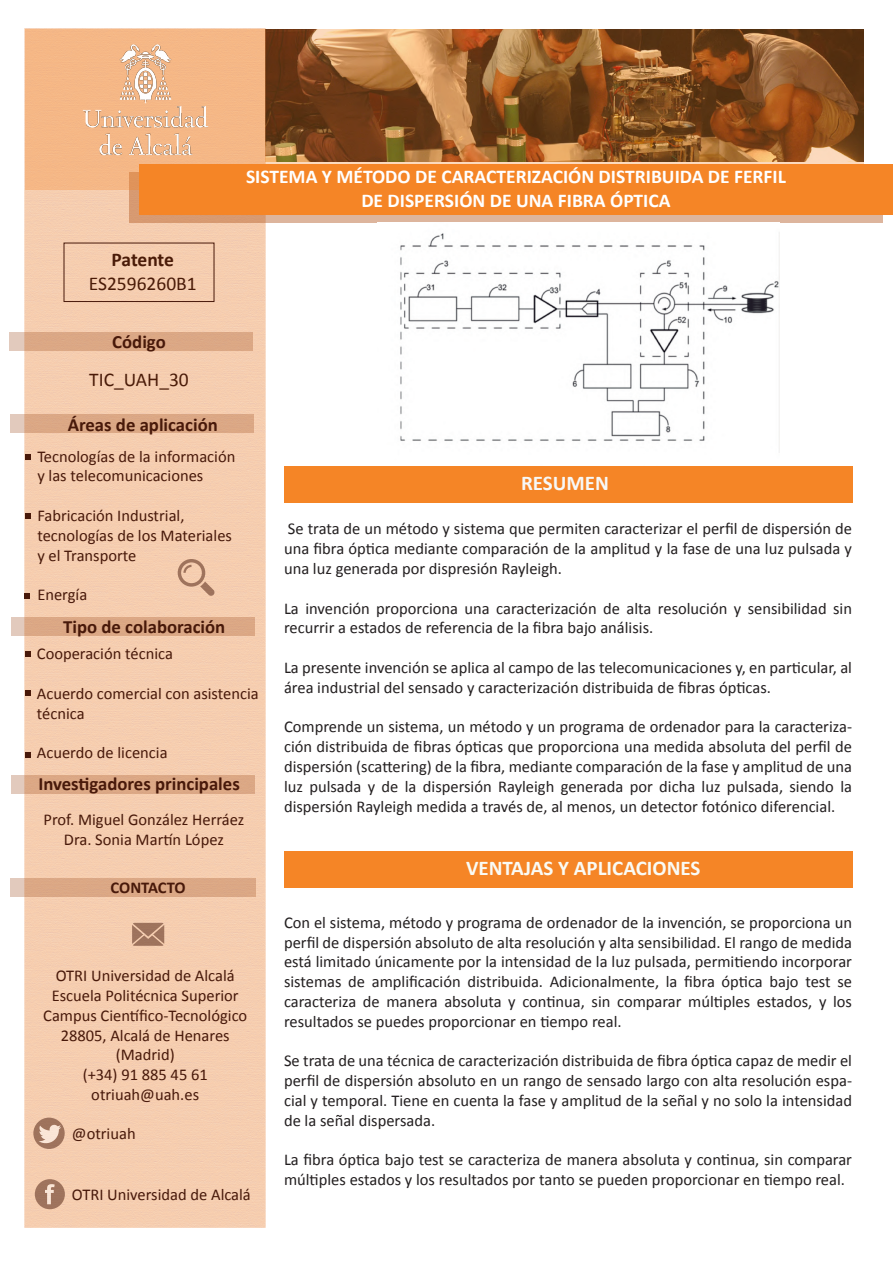
<style>
.page{position:relative;width:893px;height:1263px;background:#fff}
.page>*{position:absolute;margin:0;border:0;box-sizing:border-box;transform-origin:0 0}
.t1{font:700 21px "Calibri";color:#fafbf5}
.t2{font:700 21px "Calibri";color:#f7f8f7}
.t3{font:700 19.5px/23.4px "Calibri";color:#fff;text-align:center}
.t4{font:19.5px "Calibri";color:#4a1b08}
.t5{font:700 19.5px "Calibri";letter-spacing:-.01em;color:#4a1b08}
.t6{font:700 18.75px "Calibri";color:#48190a}
.t7{font:16.5px/19.8px "Calibri";color:#231f20;text-align:justify}
.t8{font:16.5px/19.8px "Calibri";color:#48190a}
.t9{font:700 16.5px "Calibri";letter-spacing:-.005em;color:#48190a}
</style>
<div class="page">
<img style="left:10px;top:28px;width:310px;height:1200px">
<svg style="left:178px;top:559px;width:36px;height:37px"></svg>
<svg style="left:132px;top:923px;width:32px;height:23px"></svg>
<svg style="left:33px;top:1117px;width:32px;height:32px"></svg>
<svg style="left:39px;top:1124px;width:22px;height:19px"></svg>
<div style="left:35px;top:1179px;width:30px;height:30px;background:#9e735d;border-radius:50%"></div>
<svg style="left:45px;top:1184px;width:10px;height:20px"></svg>
<svg style="left:129px;top:189px;width:753px;height:33px;background:#deaa86"></svg>
<svg style="left:25px;top:29px;width:838px;height:160px;background:#9f693b"></svg>
<div style="left:139px;top:164px;width:754px;height:50px;background:#f58526"></div>
<div style="left:284px;top:851px;width:568px;height:36px;background:#f58526"></div>
<div style="left:284px;top:466px;width:568px;height:36px;background:#f58526"></div>
<div style="left:64px;top:243px;width:150px;height:59px;border:1px solid #48190a"></div>
<div style="left:10px;top:878px;width:245px;height:18px;background:#dca785"></div>
<div style="left:11px;top:775px;width:243px;height:19px;background:#dca785"></div>
<div style="left:11px;top:414px;width:243px;height:19px;background:#dba785"></div>
<div style="left:9px;top:332px;width:243px;height:19px;background:#dca785"></div>
<svg style="left:25px;top:454px;width:6px;height:6px"></svg>
<svg style="left:25px;top:652px;width:5px;height:5px"></svg>
<svg style="left:26px;top:752px;width:5px;height:5px"></svg>
<svg style="left:26px;top:691px;width:5px;height:5px"></svg>
<svg style="left:25px;top:513px;width:6px;height:6px"></svg>
<svg style="left:25px;top:593px;width:5px;height:5px"></svg>
<img style="left:400px;top:233px;width:379px;height:208px">
<img style="left:72px;top:36px;width:146px;height:131px">
<div style="left:11px;top:617px;width:243px;height:18px;background:#dca785"></div>
<p class="t5" style="left:112px;top:247px;width:64px">Patente</p>
<p class="t4" style="left:89px;top:271px;width:109px">ES2596260B1</p>
<p class="t6" style="left:112px;top:330px;width:55px">Código</p>
<p class="t4" style="left:89px;top:368px;width:101px">TIC_UAH_30</p>
<p class="t6" style="left:68px;top:413px;width:152px">Áreas de aplicación</p>
<p class="t3" style="left:246px;top:165px;width:541px">SISTEMA Y MÉTODO DE CARACTERIZACIÓN DISTRIBUIDA DE FERFIL<br>DE DISPERSIÓN DE UNA FIBRA ÓPTICA</p>
<p class="t8" style="left:37px;top:446px;width:199px">Tecnologías de la información y las telecomunicaciones</p>
<p class="t8" style="left:37px;top:506px;width:196px">Fabricación Industrial, tecnologías de los Materiales y el Transporte</p>
<p class="t8" style="left:37px;top:585px;width:51px">Energía</p>
<p class="t6" style="left:63px;top:614px;width:164px">Tipo de colaboración</p>
<p class="t8" style="left:37px;top:644px;width:137px">Cooperación técnica</p>
<p class="t8" style="left:37px;top:683px;width:223px">Acuerdo comercial con asistencia técnica</p>
<p class="t8" style="left:37px;top:743px;width:132px">Acuerdo de licencia</p>
<p class="t6" style="left:38px;top:772px;width:203px">Investigadores principales</p>
<p class="t8" style="left:44px;top:810px;width:202px;text-align:center">Prof. Miguel González Herráez<br>Dra. Sonia Martín López</p>
<p class="t9" style="left:111px;top:876px;width:77px">CONTACTO</p>
<p class="t8" style="left:43px;top:966px;width:205px;text-align:center">OTRI Universidad de Alcalá<br>Escuela Politécnica Superior<br>Campus Científico-Tecnológico<br>28805, Alcalá de Henares (Madrid)<br>(+34) 91 885 45 61 otriuah@uah.es</p>
<p class="t8" style="left:72px;top:1123px;width:65px">@otriuah</p>
<p class="t8" style="left:72px;top:1185px;width:180px">OTRI Universidad de Alcalá</p>
<p class="t2" style="left:521px;top:470px;width:89px">RESUMEN</p>
<p class="t7" style="left:284px;top:519px;width:570px">Se trata de un método y sistema que permiten caracterizar el perfil de dispersión de una fibra óptica mediante comparación de la amplitud y la fase de una luz pulsada y una luz generada por dispresión Rayleigh.</p>
<p class="t7" style="left:284px;top:598px;width:569px">La invención proporciona una caracterización de alta resolución y sensibilidad sin recurrir a estados de referencia de la fibra bajo análisis.</p>
<p class="t7" style="left:284px;top:658px;width:569px">La presente invención se aplica al campo de las telecomunicaciones y, en particular, al área industrial del sensado y caracterización distribuida de fibras ópticas.</p>
<p class="t7" style="left:284px;top:717px;width:569px">Comprende un sistema, un método y un programa de ordenador para la caracteriza&shy;ción distribuida de fibras ópticas que proporciona una medida absoluta del perfil de dispersión (scattering) de la fibra, mediante comparación de la fase y amplitud de una luz pulsada y de la dispersión Rayleigh generada por dicha luz pulsada, siendo la dispersión Rayleigh medida a través de, al menos, un detector fotónico diferencial.</p>
<p class="t1" style="left:466px;top:854px;width:236px">VENTAJAS Y APLICACIONES</p>
<p class="t7" style="left:284px;top:912px;width:569px">Con el sistema, método y programa de ordenador de la invención, se proporciona un perfil de dispersión absoluto de alta resolución y alta sensibilidad. El rango de medida está limitado únicamente por la intensidad de la luz pulsada, permitiendo incorporar sistemas de amplificación distribuida. Adicionalmente, la fibra óptica bajo test se caracteriza de manera absoluta y continua, sin comparar múltiples estados, y los resultados se puedes proporcionar en tiempo real.</p>
<p class="t7" style="left:284px;top:1051px;width:569px">Se trata de una técnica de caracterización distribuida de fibra óptica capaz de medir el perfil de dispersión absoluto en un rango de sensado largo con alta resolución espa&shy;cial y temporal. Tiene en cuenta la fase y amplitud de la señal y no solo la intensidad de la señal dispersada.</p>
<p class="t7" style="left:284px;top:1150px;width:569px">La fibra óptica bajo test se caracteriza de manera absoluta y continua, sin comparar múltiples estados y los resultados por tanto se pueden proporcionar en tiempo real.</p>
</div>
